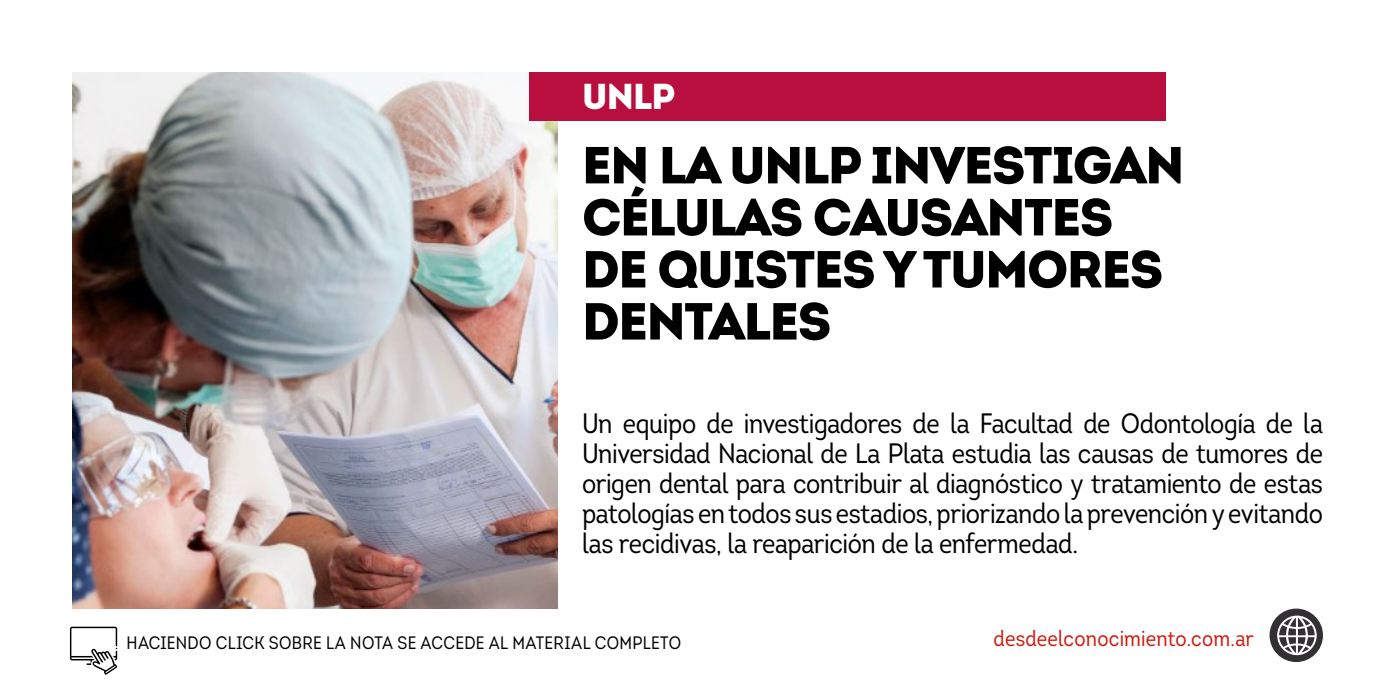
<style>
.page{position:relative;width:1395px;height:681px;background:#fff}
.page>*{position:absolute;margin:0;border:0;box-sizing:border-box;transform-origin:0 0}
.t1{font:900 52px/52px "Intro";letter-spacing:-.03em;color:#000}
.t2{font:900 36px "Intro";color:#fff}
.t3{font:28px/30px "Intro Cond";letter-spacing:-.015em;color:#000;text-align:justify}
.t4{font:22px "Intro Cond";letter-spacing:.01em;color:#d1190d}
.t5{font:18px "Intro Cond";letter-spacing:.02em;color:#000}
</style>
<div class="page">
<div style="left:1269px;top:608px;width:54px;height:53px;background:#333033;border-radius:50%"></div>
<svg style="left:1277px;top:615px;width:39px;height:39px"></svg>
<img style="left:72px;top:72px;width:486px;height:536px">
<svg style="left:70px;top:626px;width:47px;height:48px"></svg>
<div style="left:529px;top:72px;width:636px;height:48px;background:#b90f3e"></div>
<p class="t2" style="left:582px;top:73px;width:95px">UNLP</p>
<h1 class="t1" style="left:582px;top:138px;width:604px">EN LA UNLP INVESTIGAN<br>CÉLULAS CAUSANTES<br>DE QUISTES Y TUMORES<br>DENTALES</h1>
<p class="t3" style="left:582px;top:408px;width:742px">Un equipo de investigadores de la Facultad de Odontología de la Universidad Nacional de La Plata estudia las causas de tumores de origen dental para contribuir al diagnóstico y tratamiento de estas patologías en todos sus estadios, priorizando la prevención y evitando las recidivas, la reaparición de la enfermedad.</p>
<p class="t5" style="left:127px;top:631px;width:556px">HACIENDO CLICK SOBRE LA NOTA SE ACCEDE AL MATERIAL COMPLETO</p>
<p class="t4" style="left:993px;top:624px;width:262px">desdeelconocimiento.com.ar</p>
</div>
